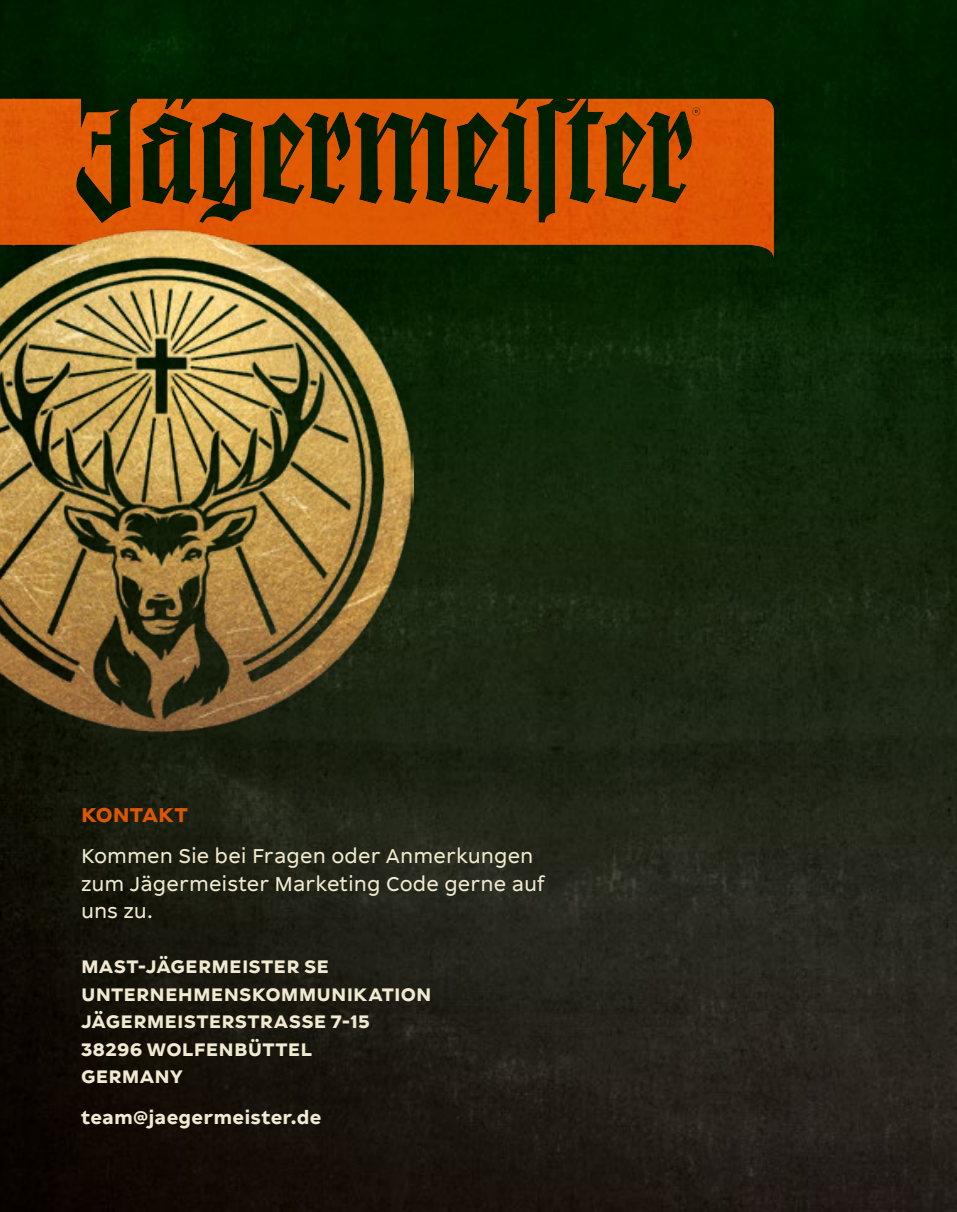
<style>
.page{position:relative;width:957px;height:1212px;background:#fff}
.page>*{position:absolute;margin:0;border:0;box-sizing:border-box;transform-origin:0 0}
.Copy_d{font:21.38px/27.4px "Meister";letter-spacing:.005em;color:#f1ead1}
.t1{font:700 21.38px "Meister";letter-spacing:.005em;color:#dd5702}
.Head-Copy_BVI{font:700 19.35px "Meister";letter-spacing:.01em;color:#f1ead1}
</style>
<div class="page">
<img style="left:0;top:0;width:957px;height:1212px">
<div style="left:0;top:99px;width:13px;height:129px;background:#e05905"></div>
<img style="left:13px;top:99px;width:761px;height:160px">
<img style="left:0;top:228px;width:414px;height:504px">
<p class="t1" style="left:81px;top:802px;width:108px">KONTAKT</p>
<p class="Copy_d" style="left:81px;top:842px;width:465px">Kommen Sie bei Fragen oder Anmerkungen zum Jägermeister Marketing Code gerne auf uns zu.</p>
<p class="Head-Copy_BVI" style="left:81px;top:955px;width:249px">MAST-JÄGERMEISTER SE</p>
<p class="Head-Copy_BVI" style="left:81px;top:982px;width:352px">UNTERNEHMENSKOMMUNIKATION</p>
<p class="Head-Copy_BVI" style="left:81px;top:1010px;width:290px">JÄGERMEISTERSTRASSE 7-15</p>
<p class="Head-Copy_BVI" style="left:81px;top:1037px;width:233px">38296 WOLFENBÜTTEL</p>
<p class="Head-Copy_BVI" style="left:81px;top:1065px;width:103px">GERMANY</p>
<p class="Head-Copy_BVI" style="left:81px;top:1106px;width:242px">team@jaegermeister.de</p>
</div>
